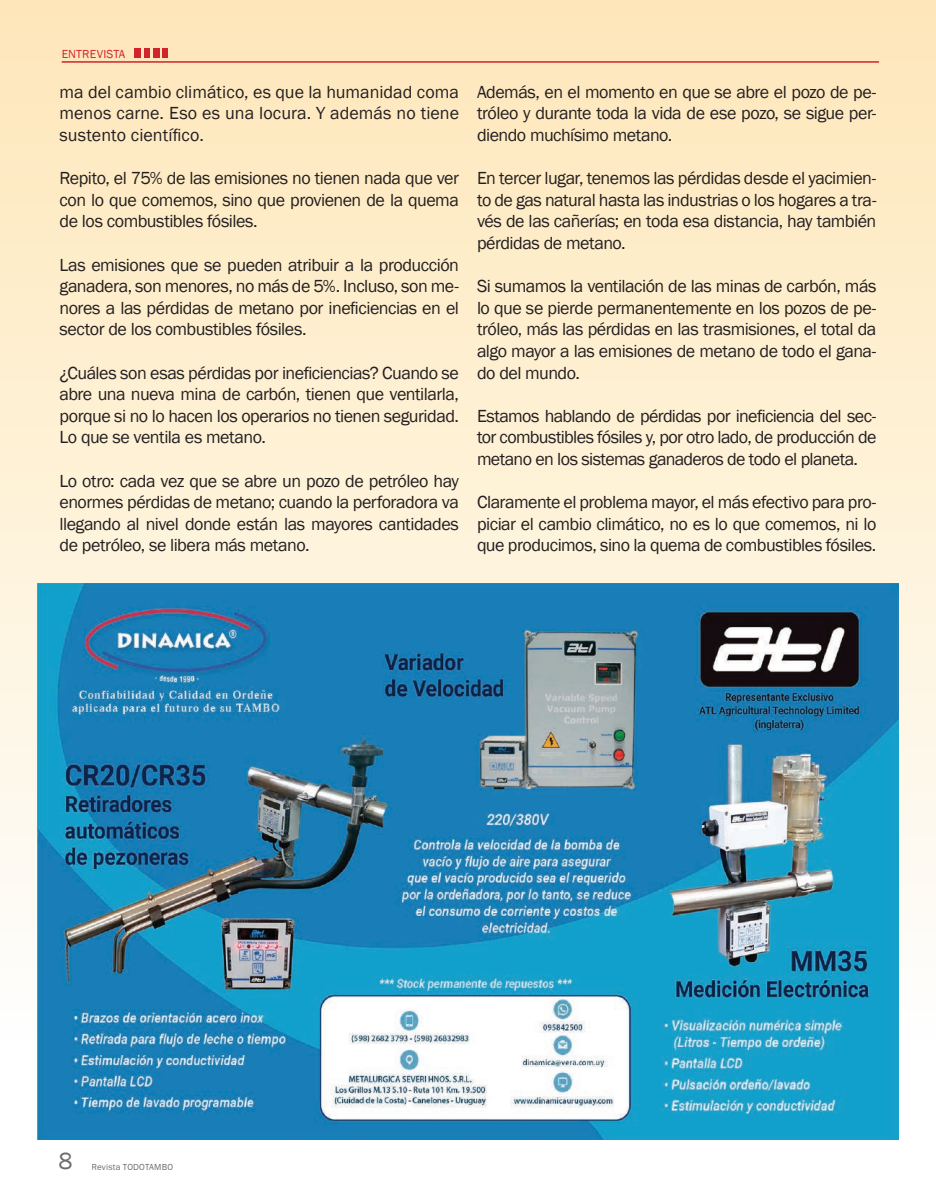
<style>
.page{position:relative;width:936px;height:1191px;background:#fff}
.page>*{position:absolute;margin:0;border:0;box-sizing:border-box;transform-origin:0 0}
.t1{font:24px "Franklin Gothic";color:#6c6d70}
.t2{font:18px/21.6px "Franklin Gothic";letter-spacing:-.03em;color:#231f20;text-align:justify}
.t3{font:12px "Franklin Gothic";letter-spacing:.015em;color:#d1232a}
.t4{font:9px "Franklin Gothic";letter-spacing:.02em;color:#6c6d70}
</style>
<div class="page">
<div style="left:0;top:0;width:935px;height:1046px;background:linear-gradient(to bottom,#ffe7b9,#f6fbfc)"></div>
<hr style="left:62px;top:61px;width:817px;height:2px;background:#d1232a">
<div style="left:134px;top:48px;width:6px;height:10px;background:#d1232a"></div>
<div style="left:144px;top:48px;width:5px;height:10px;background:#d1232a"></div>
<div style="left:153px;top:48px;width:6px;height:10px;background:#d1232a"></div>
<div style="left:162px;top:48px;width:6px;height:10px;background:#d1232a"></div>
<img style="left:38px;top:584px;width:860px;height:556px">
<p class="t3" style="left:62px;top:46px;width:65px">ENTREVISTA</p>
<p class="t2" style="left:60px;top:81px;width:401px">ma del cambio climático, es que la humanidad coma menos carne. Eso es una locura. Y además no tiene sustento científico.</p>
<p class="t2" style="left:60px;top:168px;width:401px">Repito, el 75% de las emisiones no tienen nada que ver con lo que comemos, sino que provienen de la quema de los combustibles fósiles.</p>
<p class="t2" style="left:60px;top:254px;width:401px">Las emisiones que se pueden atribuir a la producción ganadera, son menores, no más de 5%. Incluso, son me&shy;nores a las pérdidas de metano por ineficiencias en el sector de los combustibles fósiles.</p>
<p class="t2" style="left:60px;top:362px;width:401px">¿Cuáles son esas pérdidas por ineficiencias? Cuando se abre una nueva mina de carbón, tienen que ventilarla, porque si no lo hacen los operarios no tienen seguridad.<br>Lo que se ventila es metano.</p>
<p class="t2" style="left:60px;top:470px;width:401px">Lo otro: cada vez que se abre un pozo de petróleo hay enormes pérdidas de metano; cuando la perforadora va llegando al nivel donde están las mayores cantidades de petróleo, se libera más metano.</p>
<p class="t2" style="left:477px;top:81px;width:401px">Además, en el momento en que se abre el pozo de pe&shy;tróleo y durante toda la vida de ese pozo, se sigue per&shy;diendo muchísimo metano.</p>
<p class="t2" style="left:477px;top:168px;width:401px">En tercer lugar, tenemos las pérdidas desde el yacimien&shy;to de gas natural hasta las industrias o los hogares a tra&shy;vés de las cañerías; en toda esa distancia, hay también pérdidas de metano.</p>
<p class="t2" style="left:477px;top:276px;width:401px">Si sumamos la ventilación de las minas de carbón, más lo que se pierde permanentemente en los pozos de pe&shy;tróleo, más las pérdidas en las trasmisiones, el total da algo mayor a las emisiones de metano de todo el gana&shy;do del mundo.</p>
<p class="t2" style="left:477px;top:405px;width:401px">Estamos hablando de pérdidas por ineficiencia del sec&shy;tor combustibles fósiles y, por otro lado, de producción de metano en los sistemas ganaderos de todo el planeta.</p>
<p class="t2" style="left:477px;top:492px;width:401px">Claramente el problema mayor, el más efectivo para pro&shy;piciar el cambio climático, no es lo que comemos, ni lo que producimos, sino la quema de combustibles fósiles.</p>
<h1 class="t1" style="left:58px;top:1146px;width:16px">8</h1>
<p class="t4" style="left:91px;top:1161px;width:83px">Revista TODOTAMBO</p>
</div>
